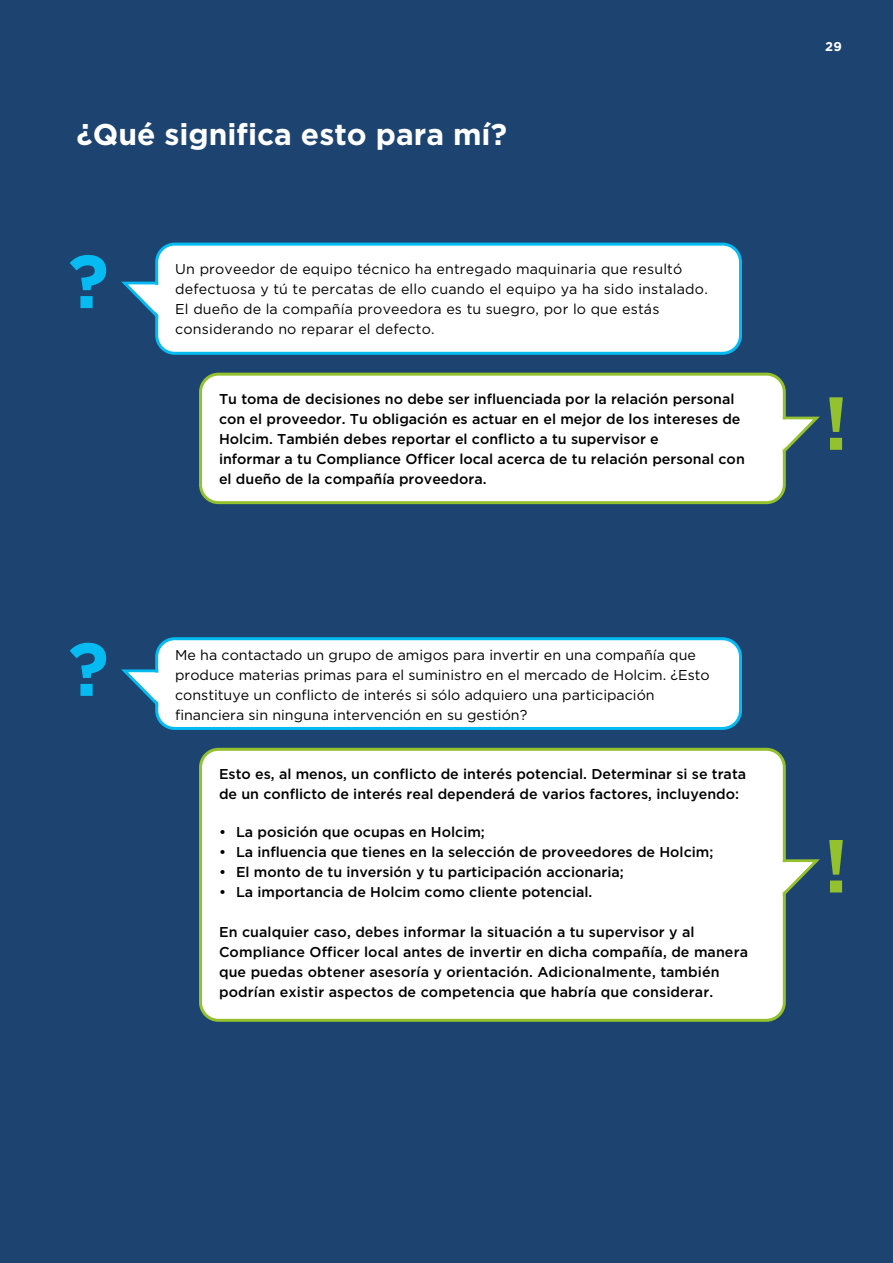
<style>
.page{position:relative;width:893px;height:1263px;background:#1d4370}
.page>*{position:absolute;margin:0;border:0;box-sizing:border-box;transform-origin:0 0}
.t1{font:700 75px "Gotham";color:#05bbf1}
.t2{font:700 75px "Gotham";color:#94c12e}
.t3{font:700 30px "Gotham";color:#fff}
.t4{font:500 14.25px/20px "Gotham";color:#000}
.t5{font:14.25px/20px "Gotham";color:#000}
.t6{font:700 12.75px "Gotham";color:#fff}
</style>
<div class="page">
<div style="left:157px;top:244px;width:583px;height:109px;background:#fff;border-radius:18px"></div>
<div style="left:155px;top:243px;width:587px;height:112px;border:3px solid #05bbf1;border-radius:18px"></div>
<div style="left:157px;top:639px;width:583px;height:89px;background:#fff;border-radius:18px"></div>
<div style="left:155px;top:637px;width:587px;height:93px;border:3px solid #05bbf1;border-radius:18px"></div>
<div style="left:200px;top:374px;width:584px;height:129px;background:#fff;border-radius:18px"></div>
<div style="left:199px;top:373px;width:587px;height:131px;border:3px solid #94c12e;border-radius:18px"></div>
<div style="left:200px;top:749px;width:584px;height:271px;background:#fff;border-radius:18px"></div>
<div style="left:199px;top:748px;width:587px;height:274px;border:3px solid #94c12e;border-radius:18px"></div>
<svg style="left:121px;top:279px;width:38px;height:44px"></svg>
<svg style="left:121px;top:667px;width:38px;height:44px"></svg>
<svg style="left:782px;top:414px;width:38px;height:44px"></svg>
<svg style="left:782px;top:856px;width:38px;height:45px"></svg>
<h2 class="t3" style="left:77px;top:117px;width:432px">¿Qué significa esto para mí?</h2>
<h1 class="t1" style="left:68px;top:232px;width:42px">?</h1>
<h1 class="t1" style="left:68px;top:620px;width:42px">?</h1>
<p class="t5" style="left:175px;top:259px;width:534px">Un proveedor de equipo técnico ha entregado maquinaria que resultó defectuosa y tú te percatas de ello cuando el equipo ya ha sido instalado.<br>El dueño de la compañía proveedora es tu suegro, por lo que estás considerando no reparar el defecto.</p>
<p class="t4" style="left:219px;top:389px;width:527px">Tu toma de decisiones no debe ser influenciada por la relación personal con el proveedor. Tu obligación es actuar en el mejor de los intereses de Holcim. También debes reportar el conflicto a tu supervisor e<br>informar a tu Compliance Officer local acerca de tu relación personal con el dueño de la compañía proveedora.</p>
<p class="t5" style="left:175px;top:645px;width:536px">Me ha contactado un grupo de amigos para invertir en una compañía que produce materias primas para el suministro en el mercado de Holcim. ¿Esto constituye un conflicto de interés si sólo adquiero una participación financiera sin ninguna intervención en su gestión?</p>
<p class="t4" style="left:219px;top:764px;width:529px">Esto es, al menos, un conflicto de interés potencial. Determinar si se trata de un conflicto de interés real dependerá de varios factores, incluyendo:</p>
<p class="t4" style="left:219px;top:822px;width:267px">• La posición que ocupas en Holcim;</p>
<p class="t4" style="left:219px;top:842px;width:496px">• La influencia que tienes en la selección de proveedores de Holcim;</p>
<p class="t4" style="left:219px;top:862px;width:406px">• El monto de tu inversión y tu participación accionaria;</p>
<p class="t4" style="left:219px;top:882px;width:375px">• La importancia de Holcim como cliente potencial.</p>
<p class="t4" style="left:219px;top:922px;width:531px">En cualquier caso, debes informar la situación a tu supervisor y al Compliance Officer local antes de invertir en dicha compañía, de manera que puedas obtener asesoría y orientación. Adicionalmente, también podrían existir aspectos de competencia que habría que considerar.</p>
<p class="t6" style="left:825px;top:38px;width:18px">29</p>
<h1 class="t2" style="left:824px;top:373px;width:26px">!</h1>
<h1 class="t2" style="left:824px;top:816px;width:26px">!</h1>
</div>
